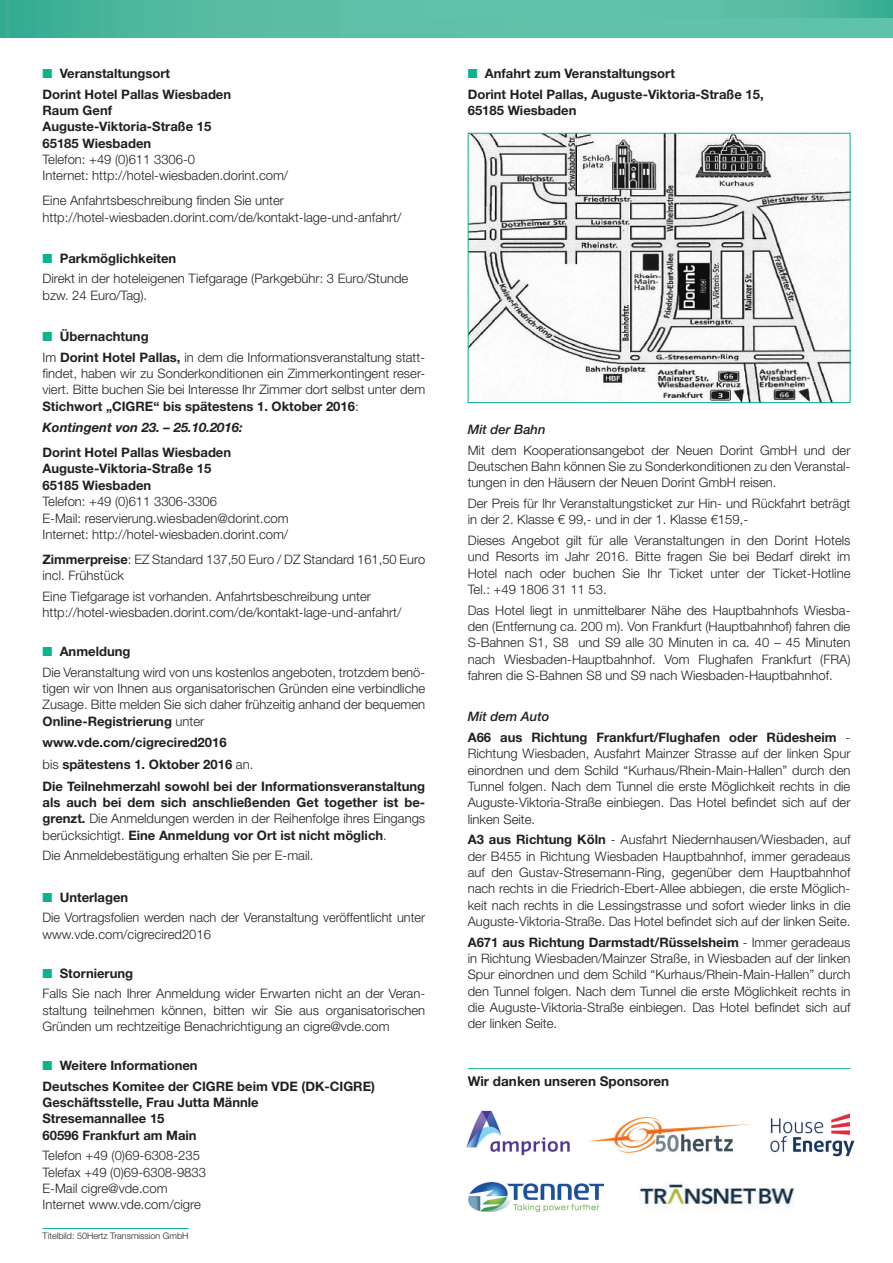
<style>
.page{position:relative;width:893px;height:1263px;background:#fff}
.page>*{position:absolute;margin:0;border:0;box-sizing:border-box;transform-origin:0 0}
.t1{font:700 13.5px "Helvetica Neue LT Std";color:#231f20}
.t2{font:300 13.05px/16.4px "Helvetica Neue LT Std";color:#231f20;text-align:justify}
.t3{font:700 13.05px/16.4px "Helvetica Neue LT Std";color:#231f20;text-align:justify}
.t4{font:italic 700 13.05px "Helvetica Neue LT Std";color:#231f20}
.t5{font:italic 500 13.05px "Helvetica Neue LT Std";color:#231f20}
.t6{font:300 9px "Helvetica Neue LT Std";color:#231f20}
.s1{color:#0ab38d}
.s2{font-weight:700}
.s3{font-weight:300}
</style>
<div class="page">
<svg style="left:0;top:0;width:893px;height:38px;background:#55bca3"></svg>
<svg style="left:425px;top:0;width:468px;height:18px;background:#58bea5"></svg>
<hr style="left:468px;top:1068px;width:382px;height:1px;background:#0ab38d">
<img style="left:589px;top:1117px;width:160px;height:36px">
<img style="left:466px;top:1110px;width:104px;height:46px">
<img style="left:468px;top:1183px;width:136px;height:28px">
<img style="left:639px;top:1182px;width:156px;height:28px">
<img style="left:770px;top:1113px;width:85px;height:44px">
<hr style="left:43px;top:1228px;width:146px;height:1px;background:#0ab38d">
<img style="left:470px;top:135px;width:378px;height:266px">
<div style="left:468px;top:133px;width:382px;height:270px;border:1px solid #0ab38d"></div>
<p class="t3" style="left:43px;top:65px;width:129px"><span class="s1">■</span> Veranstaltungsort</p>
<p class="t3" style="left:43px;top:85px;width:190px">Dorint Hotel Pallas Wiesbaden</p>
<p class="t3" style="left:43px;top:102px;width:71px">Raum Genf</p>
<p class="t3" style="left:43px;top:118px;width:170px">Auguste-Viktoria-Straße 15</p>
<p class="t3" style="left:43px;top:134px;width:110px">65185 Wiesbaden</p>
<p class="t2" style="left:43px;top:151px;width:154px">Telefon: +49 (0)611 3306-0</p>
<p class="t2" style="left:43px;top:167px;width:247px">Internet: http://hotel-wiesbaden.dorint.com/</p>
<p class="t2" style="left:43px;top:192px;width:243px">Eine Anfahrtsbeschreibung finden Sie unter</p>
<p class="t2" style="left:43px;top:208px;width:360px">http://hotel-wiesbaden.dorint.com/de/kontakt-lage-und-anfahrt/</p>
<p class="t3" style="left:43px;top:250px;width:135px"><span class="s1">■</span> Parkmöglichkeiten</p>
<p class="t2" style="left:43px;top:270px;width:367px">Direkt in der hoteleigenen Tiefgarage (Parkgebühr: 3 Euro/Stunde bzw. 24 Euro/Tag).</p>
<p class="t3" style="left:43px;top:328px;width:108px"><span class="s1">■</span> Übernachtung</p>
<p class="t2" style="left:43px;top:348px;width:384px">Im <span class="s2">Dorint Hotel Pallas,</span> in dem die Informationsveranstaltung statt&shy;findet, haben wir zu Sonderkonditionen ein Zimmerkontingent reser&shy;viert. Bitte buchen Sie bei Interesse Ihr Zimmer dort selbst unter dem <span class="s2">Stichwort „CIGRE“ bis spätestens 1. Oktober 2016</span>:</p>
<p class="t4" style="left:43px;top:419px;width:202px">Kontingent von 23. – 25.10.2016:</p>
<p class="t3" style="left:43px;top:444px;width:190px">Dorint Hotel Pallas Wiesbaden</p>
<p class="t3" style="left:43px;top:460px;width:170px">Auguste-Viktoria-Straße 15</p>
<p class="t3" style="left:43px;top:477px;width:110px">65185 Wiesbaden</p>
<p class="t2" style="left:43px;top:493px;width:176px">Telefon: +49 (0)611 3306-3306</p>
<p class="t2" style="left:43px;top:509px;width:248px">E-Mail: reservierung.wiesbaden@dorint.com</p>
<p class="t2" style="left:43px;top:526px;width:247px">Internet: http://hotel-wiesbaden.dorint.com/</p>
<p class="t2" style="left:43px;top:551px;width:384px"><span class="s2">Zimmerpreise</span>: EZ Standard 137,50 Euro / DZ Standard 161,50 Euro incl. Frühstück</p>
<p class="t2" style="left:43px;top:588px;width:330px">Eine Tiefgarage ist vorhanden. Anfahrtsbeschreibung unter</p>
<p class="t2" style="left:43px;top:604px;width:360px">http://hotel-wiesbaden.dorint.com/de/kontakt-lage-und-anfahrt/</p>
<p class="t3" style="left:43px;top:643px;width:89px"><span class="s1">■</span> Anmeldung</p>
<p class="t2" style="left:43px;top:664px;width:384px">Die Veranstaltung wird von uns kostenlos angeboten, trotzdem benö&shy;tigen wir von Ihnen aus organisatorischen Gründen eine verbindliche Zusage. Bitte melden Sie sich daher frühzeitig anhand der bequemen <span class="s2">Online-Registrierung</span> unter</p>
<p class="t3" style="left:43px;top:734px;width:186px">www.vde.com/cigrecired2016</p>
<p class="t3" style="left:43px;top:756px;width:212px"><span class="s3">bis</span> spätestens 1. Oktober 2016 <span class="s3">an.</span></p>
<p class="t3" style="left:43px;top:778px;width:384px">Die Teilnehmerzahl sowohl bei der Informationsveranstaltung als auch bei dem sich anschließenden Get together ist be&shy;grenzt. <span class="s3">Die Anmeldungen werden in der Reihenfolge ihres Eingangs berücksichtigt.</span> Eine Anmeldung vor Ort ist nicht möglich<span class="s3">.</span></p>
<p class="t2" style="left:43px;top:847px;width:272px">Die Anmeldebestätigung erhalten Sie per E-mail.</p>
<p class="t3" style="left:43px;top:888px;width:87px"><span class="s1">■</span> Unterlagen</p>
<p class="t2" style="left:43px;top:909px;width:384px">Die Vortragsfolien werden nach der Veranstaltung veröffentlicht unter www.vde.com/cigrecired2016</p>
<p class="t3" style="left:43px;top:964px;width:92px"><span class="s1">■</span> Stornierung</p>
<p class="t2" style="left:43px;top:985px;width:384px">Falls Sie nach Ihrer Anmeldung wider Erwarten nicht an der Veran&shy;staltung teilnehmen können, bitten wir Sie aus organisatorischen Gründen um rechtzeitige Benachrichtigung an cigre@vde.com</p>
<p class="t3" style="left:43px;top:1057px;width:157px"><span class="s1">■</span> Weitere Informationen</p>
<p class="t3" style="left:43px;top:1077px;width:334px">Deutsches Komitee der CIGRE beim VDE (DK-CIGRE)</p>
<p class="t3" style="left:43px;top:1094px;width:218px">Geschäftsstelle, Frau Jutta Männle</p>
<p class="t3" style="left:43px;top:1110px;width:124px">Stresemannallee 15</p>
<p class="t3" style="left:43px;top:1126px;width:156px">60596 Frankfurt am Main</p>
<p class="t2" style="left:43px;top:1147px;width:159px">Telefon +49 (0)69-6308-235</p>
<p class="t2" style="left:43px;top:1163px;width:165px">Telefax +49 (0)69-6308-9833</p>
<p class="t2" style="left:43px;top:1180px;width:127px">E-Mail cigre@vde.com</p>
<p class="t2" style="left:43px;top:1196px;width:160px">Internet www.vde.com/cigre</p>
<p class="t6" style="left:43px;top:1231px;width:148px">Titelbild: 50Hertz Transmission GmbH</p>
<p class="t3" style="left:468px;top:65px;width:209px"><span class="s1">■</span> Anfahrt zum Veranstaltungsort</p>
<p class="t3" style="left:468px;top:85px;width:298px">Dorint Hotel Pallas, Auguste-Viktoria-Straße 15,</p>
<p class="t3" style="left:468px;top:102px;width:110px">65185 Wiesbaden</p>
<p class="t5" style="left:468px;top:422px;width:79px">Mit der Bahn</p>
<p class="t2" style="left:468px;top:442px;width:384px">Mit dem Kooperationsangebot der Neuen Dorint GmbH und der Deutschen Bahn können Sie zu Sonderkonditionen zu den Veranstal&shy;tungen in den Häusern der Neuen Dorint GmbH reisen.</p>
<p class="t2" style="left:468px;top:495px;width:384px">Der Preis für lhr Veranstaltungsticket zur Hin- und Rückfahrt beträgt in der 2. Klasse € 99,- und in der 1. Klasse €159,-</p>
<p class="t2" style="left:468px;top:532px;width:384px">Dieses Angebot gilt für alle Veranstaltungen in den Dorint Hotels und Resorts im Jahr 2016. Bitte fragen Sie bei Bedarf direkt im Hotel nach oder buchen Sie Ihr Ticket unter der Ticket-Hotline Tel.: +49 1806 31 11 53.</p>
<p class="t2" style="left:468px;top:601px;width:384px">Das Hotel liegt in unmittelbarer Nähe des Hauptbahnhofs Wiesba&shy;den (Entfernung ca. 200 m). Von Frankfurt (Hauptbahnhof) fahren die S-Bahnen S1, S8 und S9 alle 30 Minuten in ca. 40 – 45 Minuten nach Wiesbaden-Hauptbahnhof. Vom Flughafen Frankfurt (FRA) fahren die S-Bahnen S8 und S9 nach Wiesbaden-Hauptbahnhof.</p>
<p class="t5" style="left:468px;top:709px;width:83px">Mit dem Auto</p>
<p class="t2" style="left:468px;top:729px;width:384px"><span class="s2">A66 aus Richtung Frankfurt/Flughafen oder Rüdesheim</span> - Richtung Wiesbaden, Ausfahrt Mainzer Strasse auf der linken Spur einordnen und dem Schild “Kurhaus/Rhein-Main-Hallen” durch den Tunnel folgen. Nach dem Tunnel die erste Möglichkeit rechts in die Auguste-Viktoria-Straße einbiegen. Das Hotel befindet sich auf der linken Seite.</p>
<p class="t2" style="left:468px;top:831px;width:384px"><span class="s2">A3 aus Richtung Köln</span> - Ausfahrt Niedernhausen/Wiesbaden, auf der B455 in Richtung Wiesbaden Hauptbahnhof, immer geradeaus auf den Gustav-Stresemann-Ring, gegenüber dem Hauptbahnhof nach rechts in die Friedrich-Ebert-Allee abbiegen, die erste Möglich&shy;keit nach rechts in die Lessingstrasse und sofort wieder links in die Auguste-Viktoria-Straße. Das Hotel befindet sich auf der linken Seite.</p>
<p class="t2" style="left:468px;top:933px;width:384px"><span class="s2">A671 aus Richtung Darmstadt/Rüsselsheim</span> - Immer geradeaus in Richtung Wiesbaden/Mainzer Straße, in Wiesbaden auf der linken Spur einordnen und dem Schild “Kurhaus/Rhein-Main-Hallen” durch den Tunnel folgen. Nach dem Tunnel die erste Möglichkeit rechts in die Auguste-Viktoria-Straße einbiegen. Das Hotel befindet sich auf der linken Seite.</p>
<p class="t1" style="left:468px;top:1073px;width:203px">Wir danken unseren Sponsoren</p>
</div>
